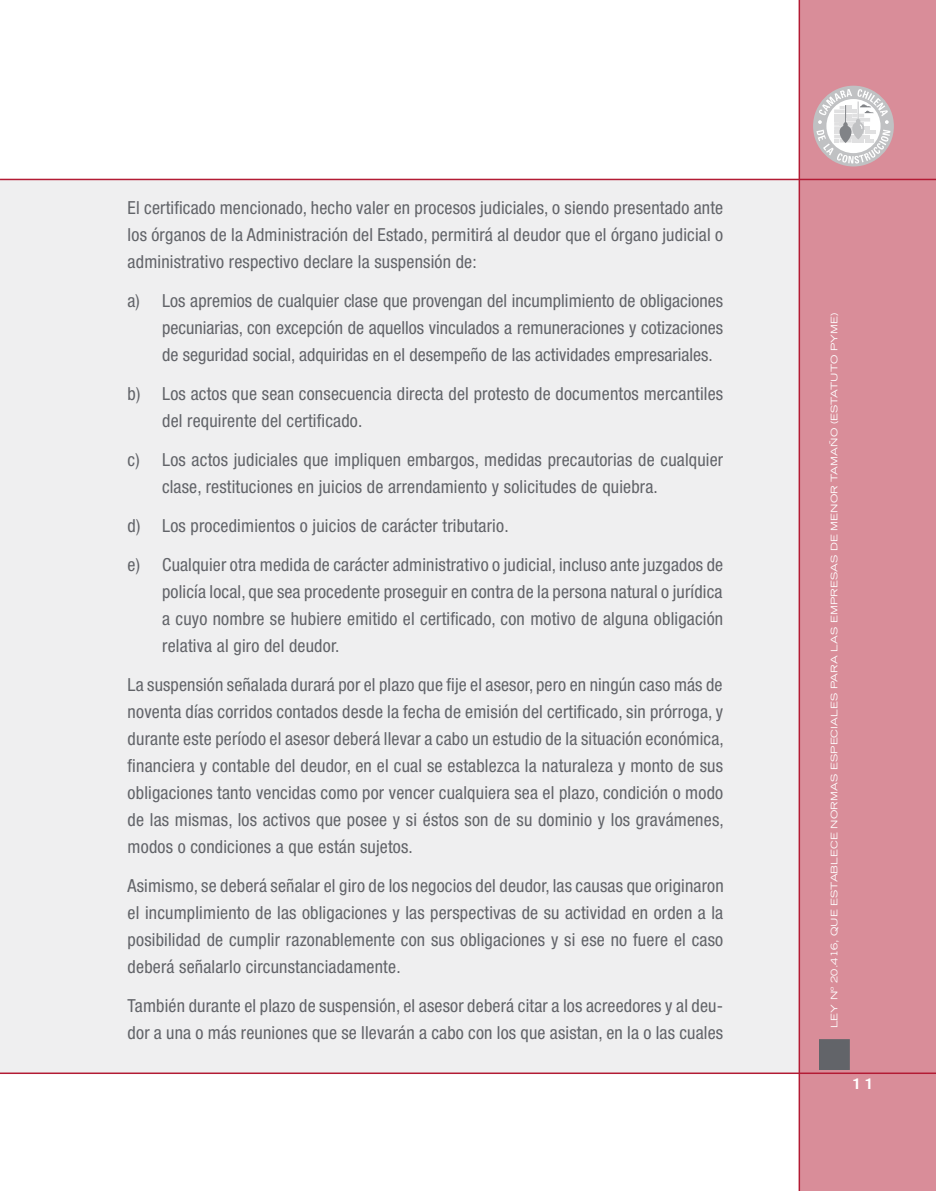
<style>
.page{position:relative;width:936px;height:1191px;background:#fff}
.page>*{position:absolute;margin:0;border:0;box-sizing:border-box;transform-origin:0 0}
.t1{font:condensed 18px/27px "Helvetica Neue";letter-spacing:.01em;color:#626469;text-align:justify}
.t2{font:700 expanded 14.25px "Trade Gothic LH";color:#fff;scale:1.2 1}
.t3{font:expanded 9px "Trade Gothic LH";letter-spacing:.01em;color:#fff;scale:1.1 1}
</style>
<div class="page">
<div style="left:1px;top:180px;width:928px;height:892px;background:#efeff0"></div>
<div style="left:800px;top:0;width:135px;height:1191px;background:#d98d99"></div>
<div style="left:819px;top:1040px;width:30px;height:29px;background:#626469"></div>
<div style="left:818px;top:1039px;width:31px;height:31px;border:2px solid #626469"></div>
<hr style="left:798px;top:0;width:2px;height:1191px;background:#b31b34">
<hr style="left:0;top:179px;width:935px;height:1px;background:#b31b34">
<hr style="left:0;top:1072px;width:935px;height:2px;background:#b31b34">
<div style="left:813px;top:86px;width:80px;height:80px;background:#c0c1c3;border-radius:50%"></div>
<svg style="left:816px;top:89px;width:74px;height:75px"></svg>
<p class="t1" style="left:128px;top:194px;width:597px">El certificado mencionado, hecho valer en procesos judiciales, o siendo presentado ante los órganos de la Administración del Estado, permitirá al deudor que el órgano judicial o administrativo respectivo declare la suspensión de:</p>
<p class="t1" style="left:162px;top:287px;width:562px;text-indent:-34px">a) Los apremios de cualquier clase que provengan del incumplimiento de obligaciones pecuniarias, con excepción de aquellos vinculados a remuneraciones y cotizaciones de seguridad social, adquiridas en el desempeño de las actividades empresariales.</p>
<p class="t1" style="left:162px;top:380px;width:562px;text-indent:-35px">b) Los actos que sean consecuencia directa del protesto de documentos mercantiles del requirente del certificado.</p>
<p class="t1" style="left:162px;top:446px;width:562px;text-indent:-35px">c) Los actos judiciales que impliquen embargos, medidas precautorias de cualquier clase, restituciones en juicios de arrendamiento y solicitudes de quiebra.</p>
<p class="t1" style="left:128px;top:506px;width:597px;line-height:39px">d) Los procedimientos o juicios de carácter tributario.<br>e) Cualquier otra medida de carácter administrativo o judicial, incluso ante juzgados de</p>
<p class="t1" style="left:162px;top:578px;width:562px">policía local, que sea procedente proseguir en contra de la persona natural o jurídica a cuyo nombre se hubiere emitido el certificado, con motivo de alguna obligación relativa al giro del deudor.</p>
<p class="t1" style="left:128px;top:671px;width:597px">La suspensión señalada durará por el plazo que fije el asesor, pero en ningún caso más de noventa días corridos contados desde la fecha de emisión del certificado, sin prórroga, y durante este período el asesor deberá llevar a cabo un estudio de la situación económica, financiera y contable del deudor, en el cual se establezca la naturaleza y monto de sus obligaciones tanto vencidas como por vencer cualquiera sea el plazo, condición o modo de las mismas, los activos que posee y si éstos son de su dominio y los gravámenes, modos o condiciones a que están sujetos.</p>
<p class="t1" style="left:128px;top:872px;width:597px">Asimismo, se deberá señalar el giro de los negocios del deudor, las causas que originaron el incumplimiento de las obligaciones y las perspectivas de su actividad en orden a la posibilidad de cumplir razonablemente con sus obligaciones y si ese no fuere el caso deberá señalarlo circunstanciadamente.</p>
<p class="t1" style="left:128px;top:992px;width:597px">También durante el plazo de suspensión, el asesor deberá citar a los acreedores y al deu&shy;dor a una o más reuniones que se llevarán a cabo con los que asistan, en la o las cuales</p>
<p class="t3" style="left:828px;top:1028px;width:652px;rotate:-90deg">LEY Nº 20.416, QUE ESTABLECE NORMAS ESPECIALES PARA LAS EMPRESAS DE MENOR TAMAÑO (ESTATUTO PYME)</p>
<p class="t2" style="left:850px;top:1074px;width:22px">11</p>
</div>
